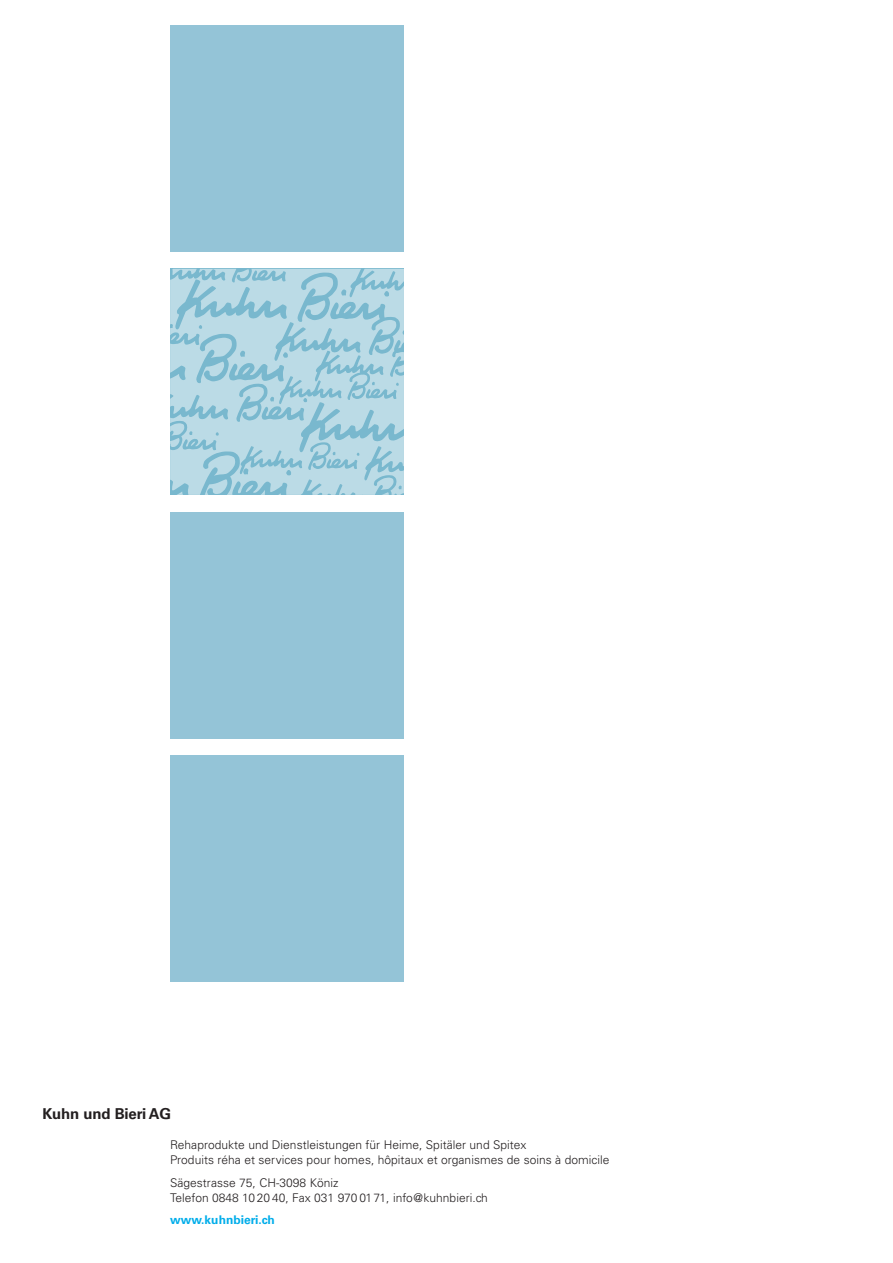
<style>
.page{position:relative;width:893px;height:1263px;background:#fff}
.page>*{position:absolute;margin:0;border:0;box-sizing:border-box;transform-origin:0 0}
.t1{font:700 15px "Univers LT";letter-spacing:-.005em;color:#231f20}
.t2{font:300 12px/15px "Univers LT";letter-spacing:.005em;color:#231f20}
.t3{font:700 12px "Univers LT";letter-spacing:.005em;color:#00adea}
</style>
<div class="page">
<div style="left:170px;top:512px;width:234px;height:226px;background:#94c4d7"></div>
<div style="left:170px;top:26px;width:234px;height:226px;background:#94c4d7"></div>
<svg style="left:170px;top:269px;width:234px;height:226px;background:#a7d0de"></svg>
<div style="left:170px;top:755px;width:234px;height:226px;background:#94c4d7"></div>
<p class="t1" style="left:43px;top:1105px;width:130px">Kuhn und Bieri AG</p>
<p class="t2" style="left:170px;top:1137px;width:441px">Rehaprodukte und Dienstleistungen für Heime, Spitäler und Spitex<br>Produits réha et services pour homes, hôpitaux et organismes de soins à domicile</p>
<p class="t2" style="left:170px;top:1175px;width:319px">Sägestrasse 75, CH-3098 Köniz<br>Telefon 0848 10 20 40, Fax 031 970 0171, info@kuhnbieri.ch</p>
<p class="t3" style="left:170px;top:1213px;width:106px">www.kuhnbieri.ch</p>
</div>
